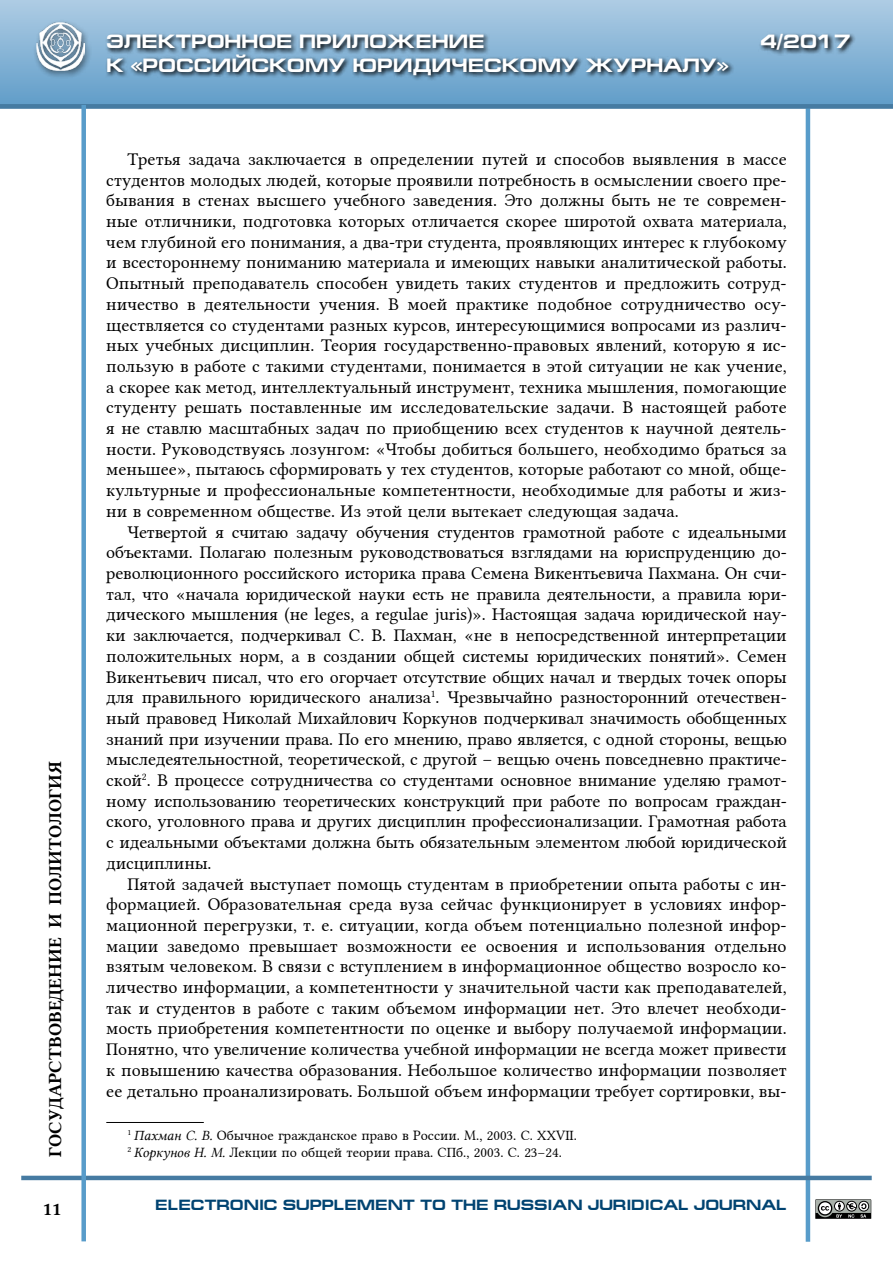
<style>
.page{position:relative;width:893px;height:1263px;background:#fff}
.page>*{position:absolute;margin:0;border:0;box-sizing:border-box;transform-origin:0 0}
.t1{font:700 19.5px "Europe Ext";color:#fff}
.t2{font:18px/20.7px "Lin Libertine";color:#000;text-align:justify}
.t3{font:18px "Lin Libertine B";color:#000}
.t4{font:700 15px "Europe Ext";color:#004371}
.t5{font:14.25px/17.1px "Lin Libertine";color:#000}
.s1{font-family:"Lin Libertine I"}
</style>
<div class="page">
<hr style="left:806px;top:91px;width:4px;height:1151px;background:#589cca">
<hr style="left:21px;top:1176px;width:851px;height:4px;background:#467ba2">
<div style="left:0;top:0;width:893px;height:106px;background:linear-gradient(to bottom,#aecce4,#619dc9)"></div>
<div style="left:0;top:104px;width:893px;height:5px;background:#467ba2"></div>
<div style="left:81px;top:105px;width:5px;height:1136px;background:#589cca"></div>
<div style="left:33px;top:19px;width:59px;height:60px;background:#000;opacity:.63"></div>
<img style="left:37px;top:23px;width:47px;height:47px">
<svg style="left:105px;top:31px;width:751px;height:50px;background:#6b90ac"></svg>
<svg style="left:815px;top:1199px;width:57px;height:20px"></svg>
<hr style="left:106px;top:1122px;width:98px;height:1px;background:#000">
<p class="t3" style="left:43px;top:1157px;width:397px;rotate:-90deg">ГОСУДАРСТВОВЕДЕНИЕ И ПОЛИТОЛОГИЯ</p>
<p class="t3" style="left:43px;top:1197px;width:20px">11</p>
<p class="t1" style="left:106px;top:31px;width:380px">ЭЛЕКТРОННОЕ ПРИЛОЖЕНИЕ</p>
<p class="t1" style="left:760px;top:31px;width:92px">4/2017</p>
<p class="t1" style="left:106px;top:54px;width:624px">К «РОССИЙСКОМУ ЮРИДИЧЕСКОМУ ЖУРНАЛУ»</p>
<p class="t2" style="left:106px;top:147px;width:682px;text-indent:21px">Третья задача заключается в определении путей и способов выявления в массе студентов молодых людей, которые проявили потребность в осмыслении своего пре&shy;бывания в стенах высшего учебного заведения. Это должны быть не те современ&shy;ные отличники, подготовка которых отличается скорее широтой охвата материала, чем глубиной его понимания, а два-три студента, проявляющих интерес к глубокому и всестороннему пониманию материала и имеющих навыки аналитической работы.<br>Опытный преподаватель способен увидеть таких студентов и предложить сотруд&shy;ничество в деятельности учения. В моей практике подобное сотрудничество осу&shy;ществляется со студентами разных курсов, интересующимися вопросами из различ&shy;ных учебных дисциплин. Теория государственно-правовых явлений, которую я ис&shy;пользую в работе с такими студентами, понимается в этой ситуации не как учение, а скорее как метод, интеллектуальный инструмент, техника мышления, помогающие студенту решать поставленные им исследовательские задачи. В настоящей работе я не ставлю масштабных задач по приобщению всех студентов к научной деятель&shy;ности. Руководствуясь лозунгом: «Чтобы добиться большего, необходимо браться за меньшее», пытаюсь сформировать у тех студентов, которые работают со мной, обще&shy;культурные и профессиональные компетентности, необходимые для работы и жиз&shy;ни в современном обществе. Из этой цели вытекает следующая задача.</p>
<p class="t2" style="left:106px;top:519px;width:682px;text-indent:21px">Четвертой я считаю задачу обучения студентов грамотной работе с идеальными объектами. Полагаю полезным руководствоваться взглядами на юриспруденцию до&shy;революционного российского историка права Семена Викентьевича Пахмана. Он счи&shy;тал, что «начала юридической науки есть не правила деятельности, а правила юри&shy;дического мышления (не leges, a regulae juris)». Настоящая задача юридической нау&shy;ки заключается, подчеркивал С. В. Пахман, «не в непосредственной интерпретации положительных норм, а в создании общей системы юридических понятий». Семен Викентьевич писал, что его огорчает отсутствие общих начал и твердых точек опоры для правильного юридического анализа<sup>1</sup>. Чрезвычайно разносторонний отечествен&shy;ный правовед Николай Михайлович Коркунов подчеркивал значимость обобщенных знаний при изучении права. По его мнению, право является, с одной стороны, вещью мыследеятельностной, теоретической, с другой – вещью очень повседневно практиче&shy;ской<sup>2</sup>. В процессе сотрудничества со студентами основное внимание уделяю грамот&shy;ному использованию теоретических конструкций при работе по вопросам граждан&shy;ского, уголовного права и других дисциплин профессионализации. Грамотная работа с идеальными объектами должна быть обязательным элементом любой юридической дисциплины.</p>
<p class="t2" style="left:106px;top:871px;width:682px;text-indent:21px">Пятой задачей выступает помощь студентам в приобретении опыта работы с ин&shy;формацией. Образовательная среда вуза сейчас функционирует в условиях инфор&shy;мационной перегрузки, т. е. ситуации, когда объем потенциально полезной инфор&shy;мации заведомо превышает возможности ее освоения и использования отдельно взятым человеком. В связи с вступлением в информационное общество возросло ко&shy;личество информации, а компетентности у значительной части как преподавателей, так и студентов в работе с таким объемом информации нет. Это влечет необходи&shy;мость приобретения компетентности по оценке и выбору получаемой информации.<br>Понятно, что увеличение количества учебной информации не всегда может привести к повышению качества образования. Небольшое количество информации позволяет ее детально проанализировать. Большой объем информации требует сортировки, вы-</p>
<p class="t5" style="left:128px;top:1125px;width:451px"><sup>1</sup> <span class="s1">Пахман С. В.</span> Обычное гражданское право в России. М., 2003. С. ХХVII.<br><sup>2</sup> <span class="s1">Коркунов Н. М.</span> Лекции по общей теории права. СПб., 2003. С. 23–24.</p>
<p class="t4" style="left:155px;top:1196px;width:633px">ELECTRONIC SUPPLEMENT TO THE RUSSIAN JURIDICAL JOURNAL</p>
</div>
